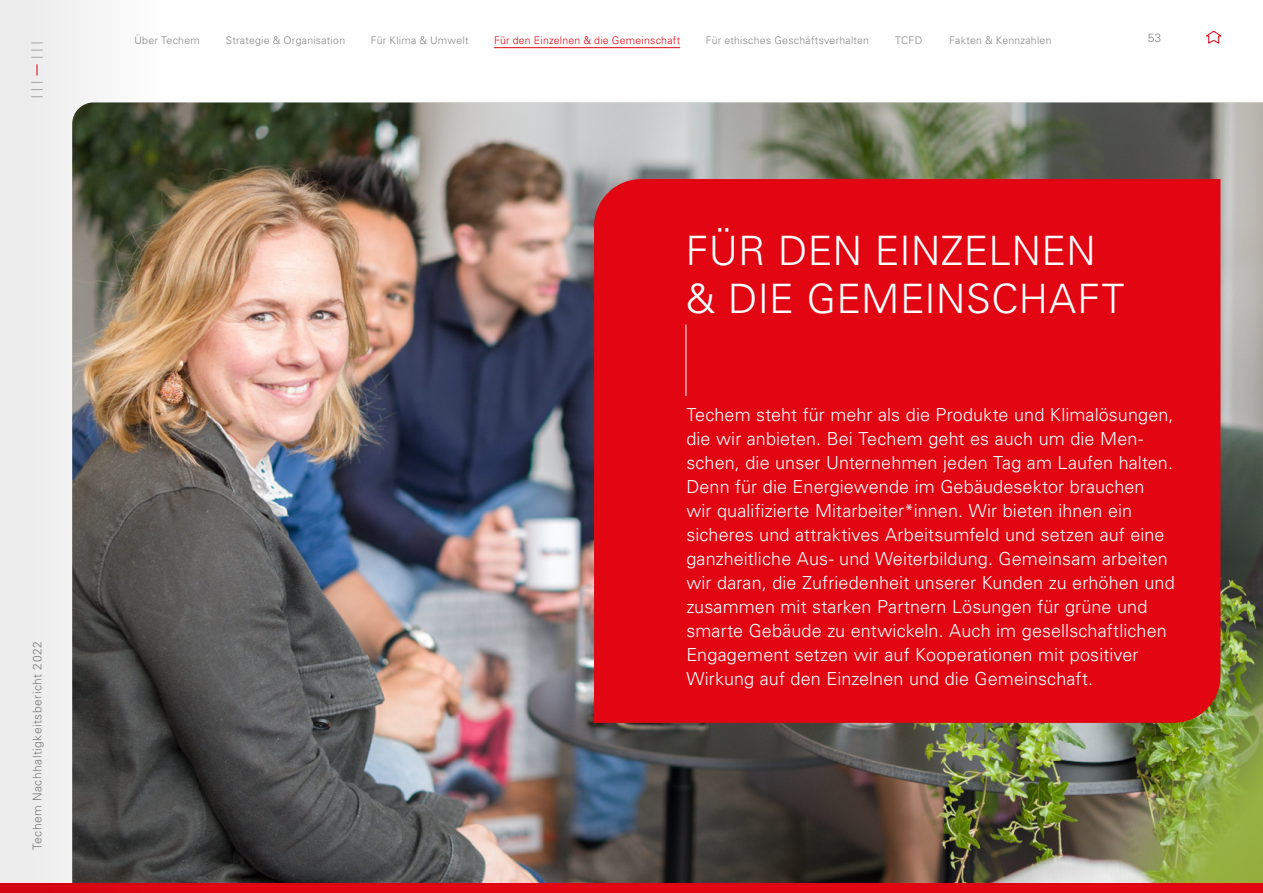
<style>
.page{position:relative;width:1263px;height:893px;background:#fff}
.page>*{position:absolute;margin:0;border:0;box-sizing:border-box;transform-origin:0 0}
.t1{font:300 40.5px/48px "Univers LT Pro 45";letter-spacing:.01em;color:#fff}
.t2{font:300 18px/24px "Univers LT Pro 45";letter-spacing:.005em;color:#fff}
.t3{font:300 12px "Univers LT Pro 45";letter-spacing:.04em;color:#878787}
.t4{font:300 10.5px "Univers LT Pro 45";letter-spacing:.025em;color:#878787}
.t5{font:300 10.5px "Univers LT Pro 45";letter-spacing:.025em;color:#e20613}
</style>
<div class="page">
<hr style="left:494px;top:47px;width:186px;height:1px;background:#e20613">
<svg style="left:1206px;top:30px;width:16px;height:14px"></svg>
<img style="left:209px;top:103px;width:1054px;height:780px">
<div style="left:0;top:883px;width:1263px;height:10px;background:#e20613"></div>
<div style="left:594px;top:179px;width:626px;height:544px;background:#e20613"></div>
<hr style="left:686px;top:325px;width:1px;height:71px;background:#fff">
<svg style="left:0;top:1px;width:209px;height:892px"></svg>
<p class="t3" style="left:29px;top:850px;width:211px;rotate:-90deg">Techem Nachhaltigkeitsbericht 2022</p>
<p class="t4" style="left:134px;top:33px;width:67px">Über Techem</p>
<p class="t4" style="left:226px;top:33px;width:121px">Strategie &amp; Organisation</p>
<p class="t4" style="left:371px;top:33px;width:99px">Für Klima &amp; Umwelt</p>
<p class="t5" style="left:494px;top:33px;width:188px">Für den Einzelnen &amp; die Gemeinschaft</p>
<p class="t4" style="left:706px;top:33px;width:165px">Für ethisches Geschäftsverhalten</p>
<p class="t4" style="left:895px;top:33px;width:29px">TCFD</p>
<p class="t4" style="left:949px;top:33px;width:104px">Fakten &amp; Kennzahlen</p>
<p class="t3" style="left:1148px;top:30px;width:15px">53</p>
<h1 class="t1" style="left:686px;top:225px;width:440px">FÜR DEN EINZELNEN &amp; DIE GEMEINSCHAFT</h1>
<p class="t2" style="left:686px;top:402px;width:490px">Techem steht für mehr als die Produkte und Klimalösungen, die wir anbieten. Bei Techem geht es auch um die Men&shy;schen, die unser Unternehmen jeden Tag am Laufen halten.<br>Denn für die Energiewende im Gebäudesektor brauchen<br>wir qualifizierte Mitarbeiter*innen. Wir bieten ihnen ein sicheres und attraktives Arbeitsumfeld und setzen auf eine ganzheitliche Aus- und Weiterbildung. Gemeinsam arbeiten wir daran, die Zufriedenheit unserer Kunden zu erhöhen und zusammen mit starken Partnern Lösungen für grüne und smarte Gebäude zu entwickeln. Auch im gesellschaftlichen Engagement setzen wir auf Kooperationen mit positiver Wirkung auf den Einzelnen und die Gemeinschaft.</p>
</div>
